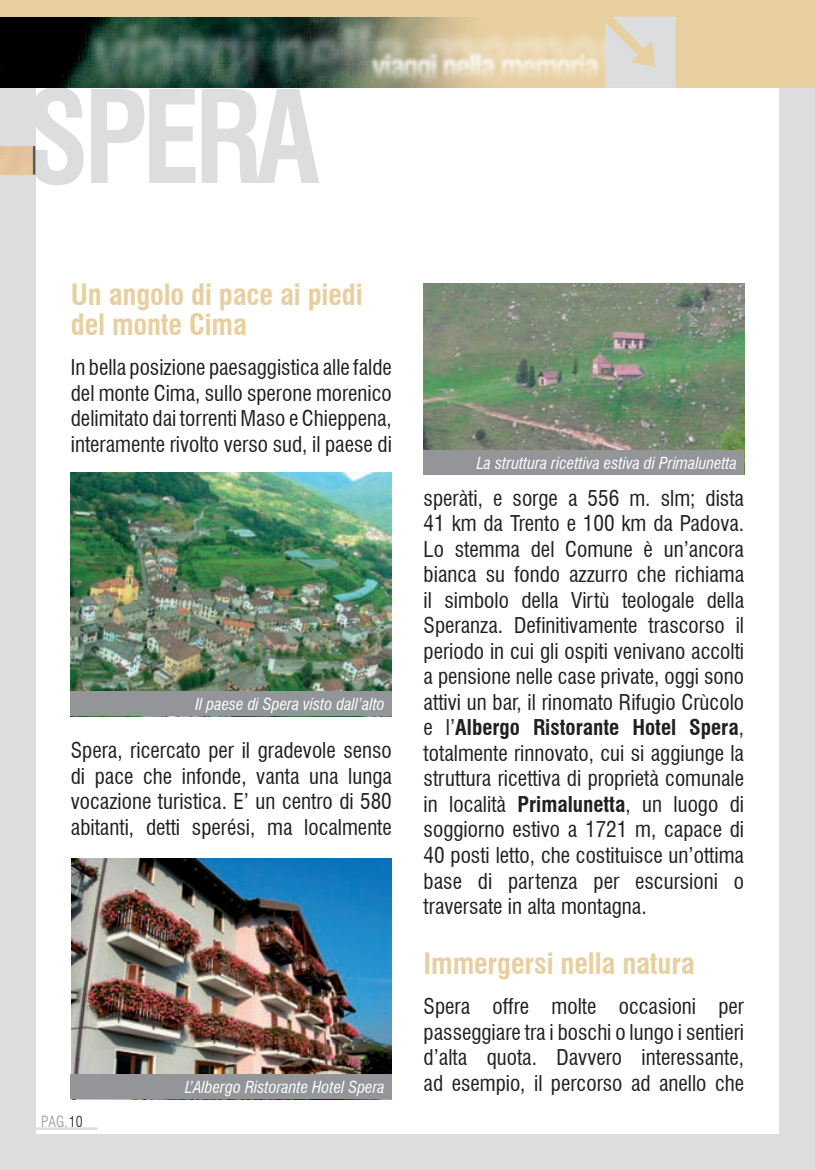
<style>
.page{position:relative;width:815px;height:1170px;background:#fff}
.page>*{position:absolute;margin:0;border:0;box-sizing:border-box;transform-origin:0 0}
.t1{font:700 condensed 125px "Swiss 721 BT";color:#dcdddf;scale:.94 1}
.t2{font:700 condensed 28.75px/30px "Swiss 721 BT";letter-spacing:-.005em;color:#e8cfa0}
.t3{font:condensed 21.25px/25.5px "Swiss 721 BT";color:#231f20;text-align:justify}
.t4{font:italic condensed 16.25px "Swiss 721 BT";color:#fff}
.t5{font:300 condensed 15px "Swiss 721 BT";color:#939598}
.s1{color:#231f20}
.s2{font-weight:700}
</style>
<div class="page">
<div style="left:780px;top:0;width:35px;height:1169px;background:#dcdddf"></div>
<div style="left:0;top:73px;width:35px;height:1096px;background:#dcdddf"></div>
<div style="left:0;top:0;width:815px;height:88px;background:#e8cfa0"></div>
<svg style="left:606px;top:17px;width:70px;height:71px"></svg>
<img style="left:0;top:17px;width:606px;height:114px">
<div style="left:0;top:1134px;width:815px;height:35px;background:#dcdddf"></div>
<img style="left:0;top:146px;width:35px;height:29px">
<hr style="left:0;top:1127px;width:98px;height:2px;background:#dcdddf">
<img style="left:71px;top:472px;width:321px;height:219px">
<img style="left:71px;top:858px;width:321px;height:216px">
<img style="left:424px;top:283px;width:320px;height:167px">
<div style="left:71px;top:691px;width:321px;height:25px;background:#939598"></div>
<div style="left:71px;top:1074px;width:321px;height:24px;background:#939598"></div>
<div style="left:424px;top:450px;width:320px;height:25px;background:#939598"></div>
<h1 class="t1" style="left:25px;top:62px;width:316px">spera</h1>
<h2 class="t2" style="left:71px;top:280px;width:293px">Un angolo di pace ai piedi del monte Cima</h2>
<p class="t3" style="left:71px;top:355px;width:323px">In bella posizione paesaggistica alle falde del monte Cima, sullo sperone morenico delimitato dai torrenti Maso e Chieppena, interamente rivolto verso sud, il paese di</p>
<p class="t4" style="left:196px;top:694px;width:191px">Il paese di Spera visto dall’alto</p>
<p class="t3" style="left:71px;top:737px;width:323px">Spera, ricercato per il gradevole senso di pace che infonde, vanta una lunga vocazione turistica. E’ un centro di 580 abitanti, detti sperési, ma localmente</p>
<p class="t5" style="left:41px;top:1112px;width:43px">pag.<span class="s1">1 0</span></p>
<p class="t4" style="left:185px;top:1077px;width:201px">L’Albergo Ristorante Hotel Spera</p>
<p class="t4" style="left:477px;top:453px;width:262px">La struttura ricettiva estiva di Primalunetta</p>
<p class="t3" style="left:424px;top:485px;width:322px">speràti, e sorge a 556 m. slm; dista 41 km da Trento e 100 km da Padova.<br>Lo stemma del Comune è un’ancora bianca su fondo azzurro che richiama il simbolo della Virtù teologale della Speranza. Definitivamente trascorso il periodo in cui gli ospiti venivano accolti a pensione nelle case private, oggi sono attivi un bar, il rinomato Rifugio Crùcolo e l’<span class="s2">Albergo Ristorante Hotel Spera</span>, totalmente rinnovato, cui si aggiunge la struttura ricettiva di proprietà comunale in località <span class="s2">Primalunetta</span>, un luogo di soggiorno estivo a 1721 m, capace di 40 posti letto, che costituisce un’ottima base di partenza per escursioni o traversate in alta montagna.</p>
<h2 class="t2" style="left:424px;top:948px;width:273px">immergersi nella natura</h2>
<p class="t3" style="left:424px;top:993px;width:322px">Spera offre molte occasioni per passeggiare tra i boschi o lungo i sentieri d’alta quota. Davvero interessante, ad esempio, il percorso ad anello che</p>
</div>
